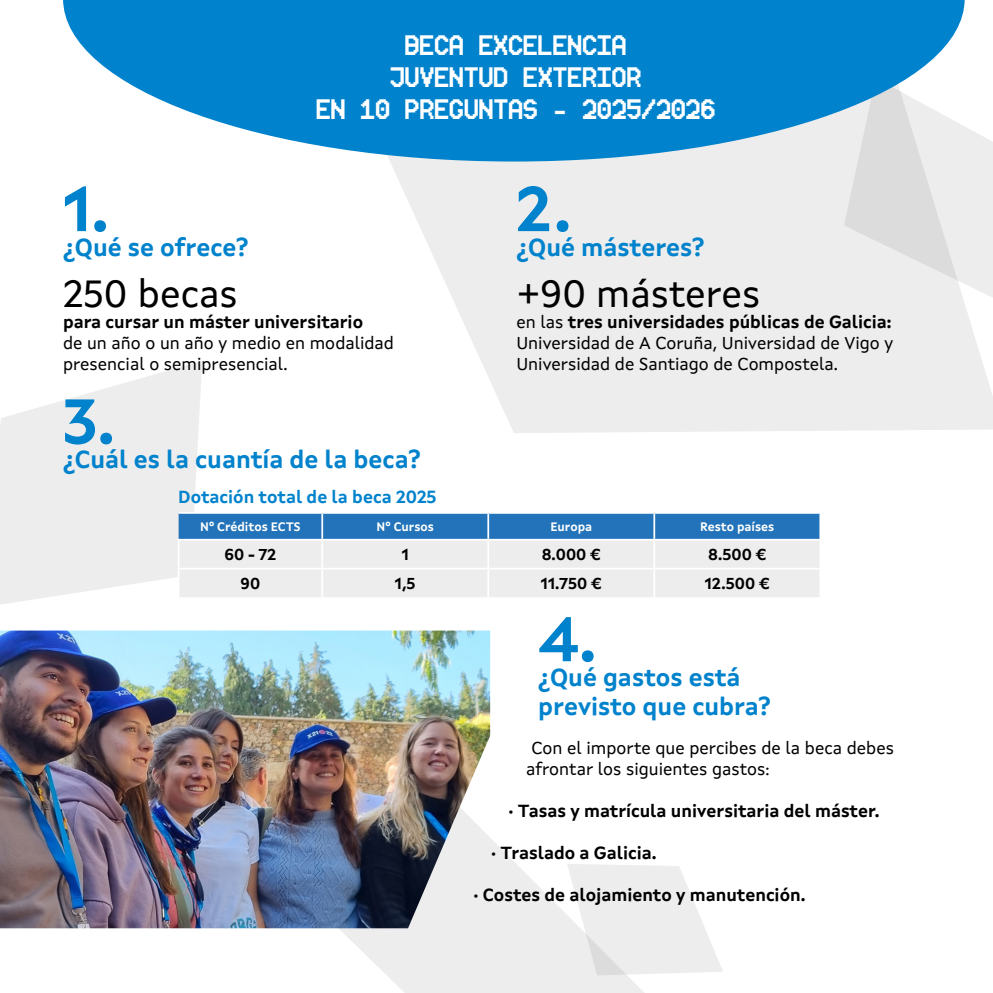
<style>
.page{position:relative;width:993px;height:993px;background:#fff}
.page>*{position:absolute;margin:0;border:0;box-sizing:border-box;transform-origin:0 0}
.t1{font:700 63px "Xunta Sans";color:#0082cc}
.t2{font:38.5px "Xunta Sans";color:#000}
.t3{font:26.25px/31.5px "neoletters";color:#fff;text-align:center}
.t4{font:700 24.5px/29.4px "Xunta Sans";color:#0082cc}
.t5{font:17.5px/21px "Xunta Sans";color:#000}
.t6{font:700 17.5px "Xunta Sans";color:#000}
.t7{font:700 17.5px "Xunta Sans";color:#0082cc}
.t8{font:700 15.75px "Xunta Sans";color:#000}
.t9{font:700 12.25px "Xunta Sans";color:#fff}
.s1{font-weight:700}
</style>
<div class="page">
<svg style="left:390px;top:0;width:602px;height:433px;background:#efefef"></svg>
<svg style="left:843px;top:78px;width:149px;height:220px;background:#e8e8e8"></svg>
<svg style="left:0;top:361px;width:202px;height:244px;fill:#ededed"></svg>
<svg style="left:662px;top:866px;width:61px;height:107px"></svg>
<svg style="left:216px;top:838px;width:446px;height:154px;fill:#ededed"></svg>
<svg style="left:63px;top:0;width:901px;height:161px;background:#349bd5"></svg>
<svg style="left:178px;top:512px;width:642px;height:86px;background:#b4cbdf"></svg>
<hr style="left:178px;top:538px;width:144px;height:2px;background:#fff">
<hr style="left:322px;top:538px;width:166px;height:2px;background:#fff">
<hr style="left:488px;top:538px;width:166px;height:2px;background:#fff">
<hr style="left:654px;top:538px;width:166px;height:2px;background:#fff">
<img style="left:0;top:630px;width:490px;height:297px">
<h3 class="t3" style="left:317px;top:33px;width:401px">BECA EXCELENCIA<br>JUVENTUD EXTERIOR<br>EN 10 PREGUNTAS – 2025/2026</h3>
<h1 class="t1" style="left:63px;top:171px;width:47px">1.</h1>
<h1 class="t1" style="left:516px;top:171px;width:56px">2.</h1>
<h3 class="t4" style="left:63px;top:232px;width:187px">¿Qué se ofrece?</h3>
<h3 class="t4" style="left:516px;top:232px;width:189px">¿Qué másteres?</h3>
<h2 class="t2" style="left:63px;top:270px;width:176px">250 becas</h2>
<p class="t6" style="left:63px;top:311px;width:301px">para cursar un máster universitario</p>
<p class="t5" style="left:63px;top:332px;width:332px">de un año o un año y medio en modalidad presencial o semipresencial.</p>
<h1 class="t1" style="left:63px;top:383px;width:53px">3.</h1>
<h3 class="t4" style="left:63px;top:445px;width:359px">¿Cuál es la cuantía de la beca?</h3>
<p class="t7" style="left:178px;top:486px;width:260px">Dotación total de la beca 2025</p>
<h2 class="t2" style="left:516px;top:270px;width:245px">+90 másteres</h2>
<p class="t5" style="left:516px;top:311px;width:378px;text-align:justify">en las <span class="s1">tres universidades públicas de Galicia:<br></span>Universidad de A Coruña, Universidad de Vigo y Universidad de Santiago de Compostela.</p>
<p class="t9" style="left:200px;top:519px;width:102px">Nº Créditos ECTS</p>
<p class="t9" style="left:376px;top:519px;width:59px">Nº Cursos</p>
<p class="t9" style="left:550px;top:519px;width:43px">Europa</p>
<p class="t9" style="left:700px;top:519px;width:76px">Resto países</p>
<p class="t8" style="left:224px;top:545px;width:53px">60 - 72</p>
<p class="t8" style="left:401px;top:545px;width:9px">1</p>
<p class="t8" style="left:541px;top:545px;width:61px">8.000 €</p>
<p class="t8" style="left:708px;top:545px;width:59px">8.500 €</p>
<p class="t8" style="left:240px;top:574px;width:21px">90</p>
<p class="t8" style="left:395px;top:574px;width:22px">1,5</p>
<p class="t8" style="left:540px;top:574px;width:62px">11.750 €</p>
<p class="t8" style="left:704px;top:574px;width:66px">12.500 €</p>
<h1 class="t1" style="left:538px;top:601px;width:60px">4.</h1>
<h3 class="t4" style="left:538px;top:662px;width:234px">¿Qué gastos está previsto que cubra?</h3>
<p class="t5" style="left:526px;top:736px;width:369px;text-indent:5px">Con el importe que percibes de la beca debes afrontar los siguientes gastos:</p>
<p class="t6" style="left:508px;top:799px;width:372px">· Tasas y matrícula universitaria del máster.</p>
<p class="t6" style="left:491px;top:841px;width:167px">· Traslado a Galicia.</p>
<p class="t6" style="left:473px;top:883px;width:333px">· Costes de alojamiento y manutención.</p>
</div>
